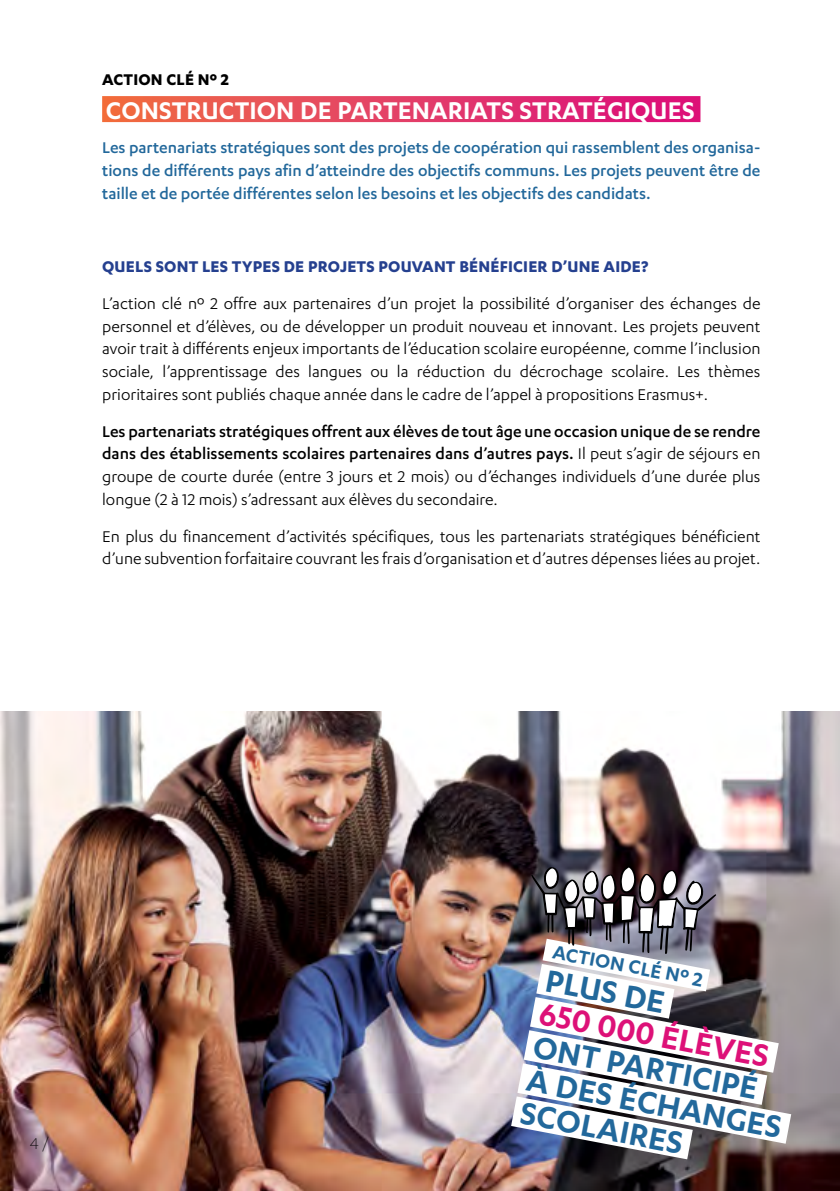
<style>
.page{position:relative;width:840px;height:1191px;background:#fff}
.page>*{position:absolute;margin:0;border:0;box-sizing:border-box;transform-origin:0 0}
.t1{font:600 36px/33.8px "Karbon";color:#22689b}
.t2{font:600 36px "Karbon";color:#dd1178}
.t3{font:600 28px "Karbon";letter-spacing:.005em;color:#fff}
.t4{font:600 22px "Karbon";color:#22689b}
.t5{font:18px/22.6px "Karbon";color:#000;text-align:justify}
.t6{font:500 18px/22.6px "Karbon";color:#22689b;text-align:justify}
.t7{font:700 18px "Karbon";letter-spacing:.01em;color:#25408f}
.t8{font:700 18px "Karbon";letter-spacing:.01em;color:#000}
.t9{font:300 18px "Karbon";color:#000}
.s1{font-weight:500}
</style>
<div class="page">
<img style="left:0;top:711px;width:839px;height:480px">
<div style="left:102px;top:96px;width:598px;height:26px;background:linear-gradient(to right,#ef6e45,#da0d80)"></div>
<svg style="left:810px;top:1043px;width:13px;height:121px;background:#8c8185"></svg>
<img style="left:478px;top:866px;width:332px;height:313px">
<p class="t8" style="left:102px;top:69px;width:128px">ACTION CLÉ Nº 2</p>
<h2 class="t3" style="left:106px;top:95px;width:590px">CONSTRUCTION DE PARTENARIATS STRATÉGIQUES</h2>
<p class="t6" style="left:102px;top:136px;width:659px">Les partenariats stratégiques sont des projets de coopération qui rassemblent des organisa&shy;tions de différents pays afin d’atteindre des objectifs communs. Les projets peuvent être de taille et de portée différentes selon les besoins et les objectifs des candidats.</p>
<p class="t7" style="left:102px;top:256px;width:547px">QUELS SONT LES TYPES DE PROJETS POUVANT BÉNÉFICIER D’UNE AIDE?</p>
<p class="t5" style="left:102px;top:292px;width:659px">L’action clé nº 2 offre aux partenaires d’un projet la possibilité d’organiser des échanges de personnel et d’élèves, ou de développer un produit nouveau et innovant. Les projets peuvent avoir trait à différents enjeux importants de l’éducation scolaire européenne, comme l’inclusion sociale, l’apprentissage des langues ou la réduction du décrochage scolaire. Les thèmes prioritaires sont publiés chaque année dans le cadre de l’appel à propositions Erasmus+.</p>
<p class="t5" style="left:102px;top:419px;width:659px"><span class="s1">Les partenariats stratégiques offrent aux élèves de tout âge une occasion unique de se rendre dans des établissements scolaires partenaires dans d’autres pays.</span> Il peut s’agir de séjours en groupe de courte durée (entre 3 jours et 2 mois) ou d’échanges individuels d’une durée plus longue (2 à 12 mois) s’adressant aux élèves du secondaire.</p>
<p class="t5" style="left:102px;top:524px;width:659px">En plus du financement d’activités spécifiques, tous les partenariats stratégiques bénéficient d’une subvention forfaitaire couvrant les frais d’organisation et d’autres dépenses liées au projet.</p>
<p class="t9" style="left:30px;top:1134px;width:20px">4 /</p>
<p class="t4" style="left:555px;top:939px;width:154px;rotate:11deg">ACTION CLÉ Nº 2</p>
<h1 class="t1" style="left:549px;top:962px;width:122px;rotate:11deg">PLUS DE</h1>
<h1 class="t2" style="left:543px;top:992px;width:234px;rotate:11deg">650 000 ÉLÈVES</h1>
<h1 class="t1" style="left:536px;top:1028px;width:260px;rotate:11deg">ONT PARTICIPÉ<br>À DES ÉCHANGES<br>SCOLAIRES</h1>
</div>
